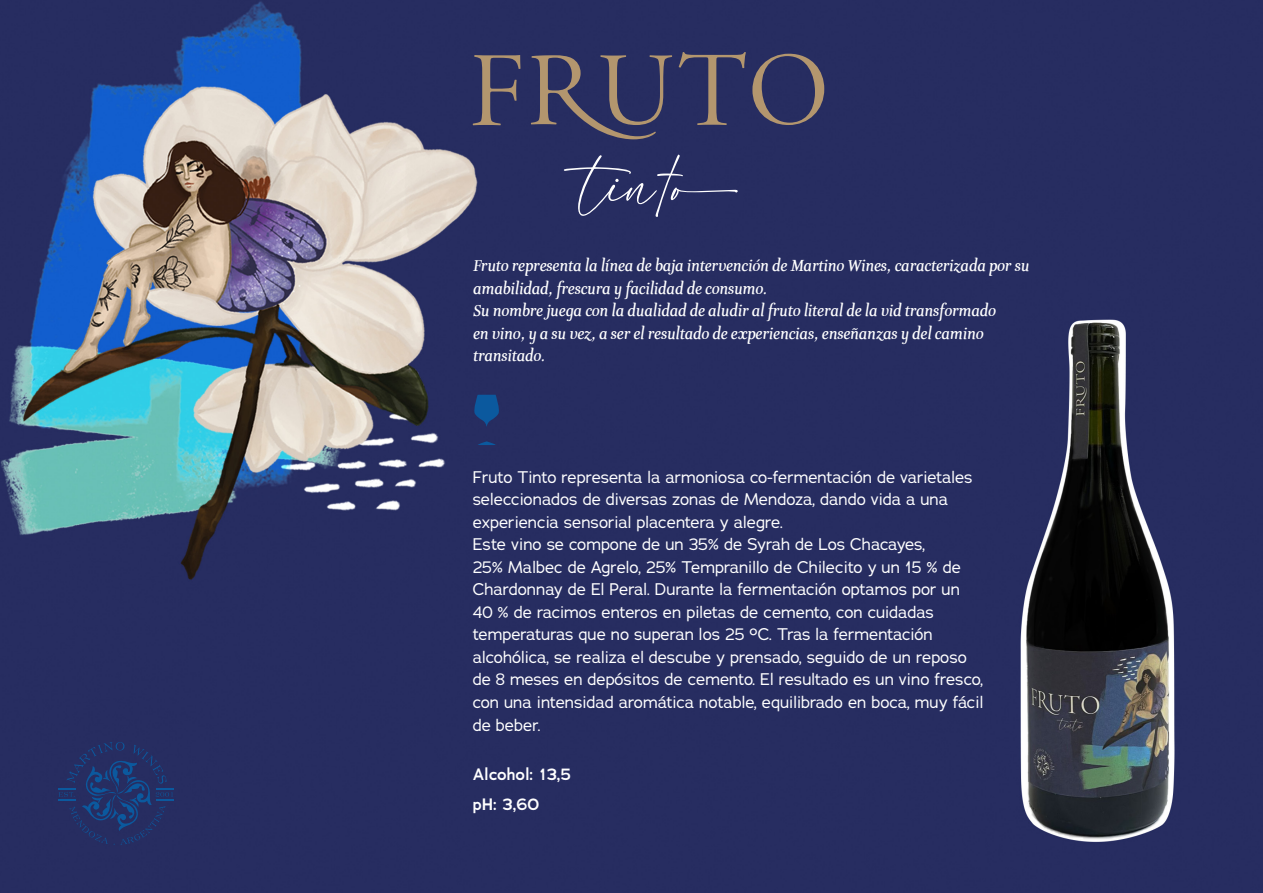
<style>
.page{position:relative;width:1263px;height:893px;background:#fff}
.page>*{position:absolute;margin:0;border:0;box-sizing:border-box;transform-origin:0 0}
.t1{font:72px "Hamilton";color:#fff}
.t2{font:16.5px/22.5px "Adrianna";color:#fff}
.t3{font:italic 700 16.5px/22.5px "Esta";color:#fff}
.t4{font:600 16.5px/30px "Adrianna";color:#fff}
</style>
<div class="page">
<img style="left:0;top:0;width:1263px;height:893px">
<svg style="left:472px;top:55px;width:48px;height:70px"></svg>
<svg style="left:679px;top:52px;width:67px;height:73px"></svg>
<svg style="left:752px;top:54px;width:72px;height:71px"></svg>
<svg style="left:531px;top:55px;width:141px;height:84px"></svg>
<svg style="left:477px;top:441px;width:19px;height:4px"></svg>
<svg style="left:473px;top:395px;width:28px;height:33px"></svg>
<svg style="left:58px;top:742px;width:116px;height:103px"></svg>
<h1 class="t1" style="left:581px;top:135px;width:158px">tin†o</h1>
<p class="t3" style="left:473px;top:255px;width:558px">Fruto representa la línea de baja intervención de Martino Wines, caracterizada por su amabilidad, frescura y facilidad de consumo.<br>Su nombre juega con la dualidad de aludir al fruto literal de la vid transformado<br>en vino, y a su vez, a ser el resultado de experiencias, enseñanzas y del camino transitado.</p>
<p class="t2" style="left:473px;top:465px;width:512px">Fruto Tinto representa la armoniosa co-fermentación de varietales seleccionados de diversas zonas de Mendoza, dando vida a una experiencia sensorial placentera y alegre.<br>Este vino se compone de un 35% de Syrah de Los Chacayes,<br>25% Malbec de Agrelo, 25% Tempranillo de Chilecito y un 15 % de Chardonnay de El Peral. Durante la fermentación optamos por un 40 % de racimos enteros en piletas de cemento, con cuidadas temperaturas que no superan los 25 ºC. Tras la fermentación alcohólica, se realiza el descube y prensado, seguido de un reposo de 8 meses en depósitos de cemento. El resultado es un vino fresco, con una intensidad aromática notable, equilibrado en boca, muy fácil de beber.</p>
<p class="t4" style="left:473px;top:759px;width:100px">Alcohol: 13,5 pH: 3,60</p>
</div>
